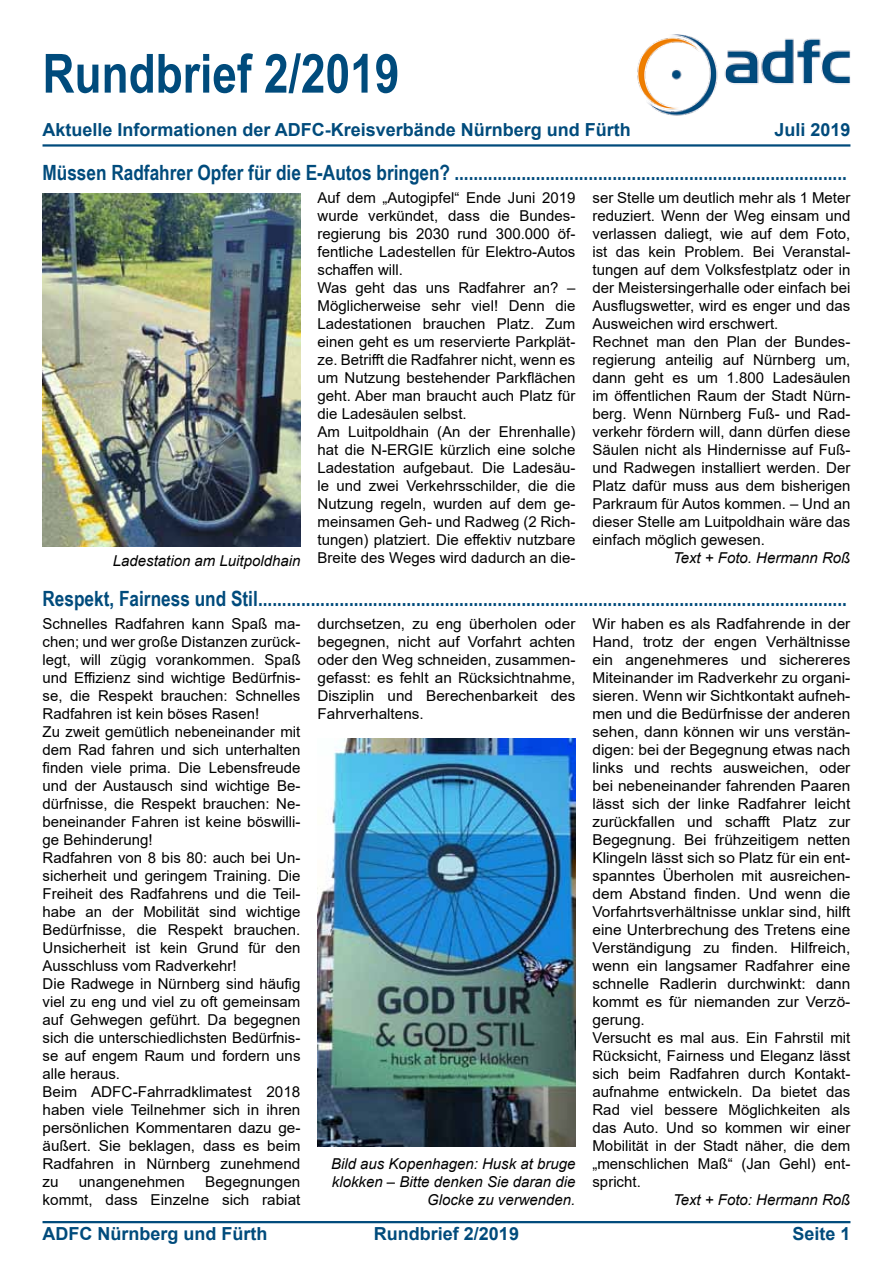
<style>
.page{position:relative;width:893px;height:1263px;background:#fff}
.page>*{position:absolute;margin:0;border:0;box-sizing:border-box;transform-origin:0 0}
.t1{font:700 54px "Arial Narrow";color:#004b7c}
.t2{font:700 21px "Arial Narrow";color:#004b7c}
.t3{font:700 18px "Arial";color:#004b7c}
.t4{font:15px/18px "Arial";color:#000}
.t5{font:italic 15px/18px "Arial";color:#000;text-align:right}
</style>
<div class="page">
<hr style="left:43px;top:1221px;width:807px;height:2px;background:#004b7c">
<hr style="left:43px;top:144px;width:807px;height:3px;background:#004b7c">
<img style="left:637px;top:34px;width:213px;height:82px">
<img style="left:43px;top:193px;width:257px;height:353px">
<img style="left:317px;top:739px;width:258px;height:407px">
<h1 class="t1" style="left:43px;top:42px;width:358px">Rundbrief 2/2019</h1>
<p class="t3" style="left:43px;top:117px;width:590px">Aktuelle Informationen der ADFC-Kreisverbände Nürnberg und Fürth</p>
<p class="t3" style="left:774px;top:117px;width:78px">Juli 2019</p>
<h2 class="t2" style="left:43px;top:161px;width:806px">Müssen Radfahrer Opfer für die E-Autos bringen? ..................................................................................</h2>
<p class="t5" style="left:113px;top:552px;width:189px">Ladestation am Luitpoldhain</p>
<p class="t4" style="left:317px;top:189px;width:259px">Auf dem „Autogipfel“ Ende Juni 2019 wurde verkündet, dass die Bundes&shy;regierung bis 2030 rund 300.000 öf&shy;fentliche Ladestellen für Elektro-Autos schaffen will.<br>Was geht das uns Radfahrer an? – Möglicherweise sehr viel! Denn die Ladestationen brauchen Platz. Zum einen geht es um reservierte Parkplät&shy;ze. Betrifft die Radfahrer nicht, wenn es um Nutzung bestehender Parkflächen geht. Aber man braucht auch Platz für die Ladesäulen selbst.<br>Am Luitpoldhain (An der Ehrenhalle) hat die N-ERGIE kürzlich eine solche Ladestation aufgebaut. Die Ladesäu&shy;le und zwei Verkehrsschilder, die die Nutzung regeln, wurden auf dem ge&shy;meinsamen Geh- und Radweg (2 Rich&shy;tungen) platziert. Die effektiv nutzbare Breite des Weges wird dadurch an die-</p>
<p class="t4" style="left:592px;top:189px;width:259px">ser Stelle um deutlich mehr als 1 Meter reduziert. Wenn der Weg einsam und verlassen daliegt, wie auf dem Foto, ist das kein Problem. Bei Veranstal&shy;tungen auf dem Volksfestplatz oder in der Meistersingerhalle oder einfach bei Ausflugswetter, wird es enger und das Ausweichen wird erschwert.<br>Rechnet man den Plan der Bundes&shy;regierung anteilig auf Nürnberg um, dann geht es um 1.800 Ladesäulen im öffentlichen Raum der Stadt Nürn&shy;berg. Wenn Nürnberg Fuß- und Rad&shy;verkehr fördern will, dann dürfen diese Säulen nicht als Hindernisse auf Fuß&shy;und Radwegen installiert werden. Der Platz dafür muss aus dem bisherigen Parkraum für Autos kommen. – Und an dieser Stelle am Luitpoldhain wäre das einfach möglich gewesen.</p>
<p class="t5" style="left:673px;top:549px;width:179px">Text + Foto. Hermann Roß</p>
<h2 class="t2" style="left:43px;top:586px;width:806px">Respekt, Fairness und Stil...........................................................................................................................</h2>
<p class="t4" style="left:43px;top:614px;width:259px">Schnelles Radfahren kann Spaß ma&shy;chen; und wer große Distanzen zurück&shy;legt, will zügig vorankommen. Spaß und Effizienz sind wichtige Bedürfnis&shy;se, die Respekt brauchen: Schnelles Radfahren ist kein böses Rasen!<br>Zu zweit gemütlich nebeneinander mit dem Rad fahren und sich unterhalten finden viele prima. Die Lebensfreude und der Austausch sind wichtige Be&shy;dürfnisse, die Respekt brauchen: Ne&shy;beneinander Fahren ist keine böswilli&shy;ge Behinderung!<br>Radfahren von 8 bis 80: auch bei Un&shy;sicherheit und geringem Training. Die Freiheit des Radfahrens und die Teil&shy;habe an der Mobilität sind wichtige Bedürfnisse, die Respekt brauchen.<br>Unsicherheit ist kein Grund für den Ausschluss vom Radverkehr!<br>Die Radwege in Nürnberg sind häufig viel zu eng und viel zu oft gemeinsam auf Gehwegen geführt. Da begegnen sich die unterschiedlichsten Bedürfnis&shy;se auf engem Raum und fordern uns alle heraus.<br>Beim ADFC-Fahrradklimatest 2018 haben viele Teilnehmer sich in ihren persönlichen Kommentaren dazu ge&shy;äußert. Sie beklagen, dass es beim Radfahren in Nürnberg zunehmend zu</p>
<p class="t4" style="left:43px;top:1172px;width:259px;text-align:right">Begegnungen<br>kommt, dass Einzelne sich rabiat</p>
<p class="t4" style="left:79px;top:1172px;width:108px">unangenehmen</p>
<p class="t4" style="left:317px;top:614px;width:259px;text-align:justify">durchsetzen, zu eng überholen oder begegnen, nicht auf Vorfahrt achten oder den Weg schneiden, zusammen&shy;gefasst: es fehlt an Rücksichtnahme, Disziplin und Berechenbarkeit des Fahrverhaltens.</p>
<p class="t5" style="left:331px;top:1154px;width:246px">Bild aus Kopenhagen: Husk at bruge klokken – Bitte denken Sie daran die<br>Glocke zu verwenden.</p>
<p class="t4" style="left:592px;top:614px;width:259px">Wir haben es als Radfahrende in der Hand, trotz der engen Verhältnisse ein angenehmeres und sichereres Miteinander im Radverkehr zu organi&shy;sieren. Wenn wir Sichtkontakt aufneh&shy;men und die Bedürfnisse der anderen sehen, dann können wir uns verstän&shy;digen: bei der Begegnung etwas nach links und rechts ausweichen, oder bei nebeneinander fahrenden Paaren lässt sich der linke Radfahrer leicht zurückfallen und schafft Platz zur Begegnung. Bei frühzeitigem netten Klingeln lässt sich so Platz für ein ent&shy;spanntes Überholen mit ausreichen&shy;dem Abstand finden. Und wenn die Vorfahrtsverhältnisse unklar sind, hilft eine Unterbrechung des Tretens eine Verständigung zu finden. Hilfreich, wenn ein langsamer Radfahrer eine schnelle Radlerin durchwinkt: dann kommt es für niemanden zur Verzö&shy;gerung.<br>Versucht es mal aus. Ein Fahrstil mit Rücksicht, Fairness und Eleganz lässt sich beim Radfahren durch Kontakt&shy;aufnahme entwickeln. Da bietet das Rad viel bessere Möglichkeiten als das Auto. Und so kommen wir einer Mobilität in der Stadt näher, die dem „menschlichen Maß“ (Jan Gehl) ent&shy;spricht.</p>
<p class="t5" style="left:673px;top:1190px;width:179px">Text + Foto: Hermann Roß</p>
<p class="t3" style="left:43px;top:1221px;width:226px">ADFC Nürnberg und Fürth</p>
<p class="t3" style="left:374px;top:1221px;width:147px">Rundbrief 2/2019</p>
<p class="t3" style="left:792px;top:1221px;width:60px">Seite 1</p>
</div>
